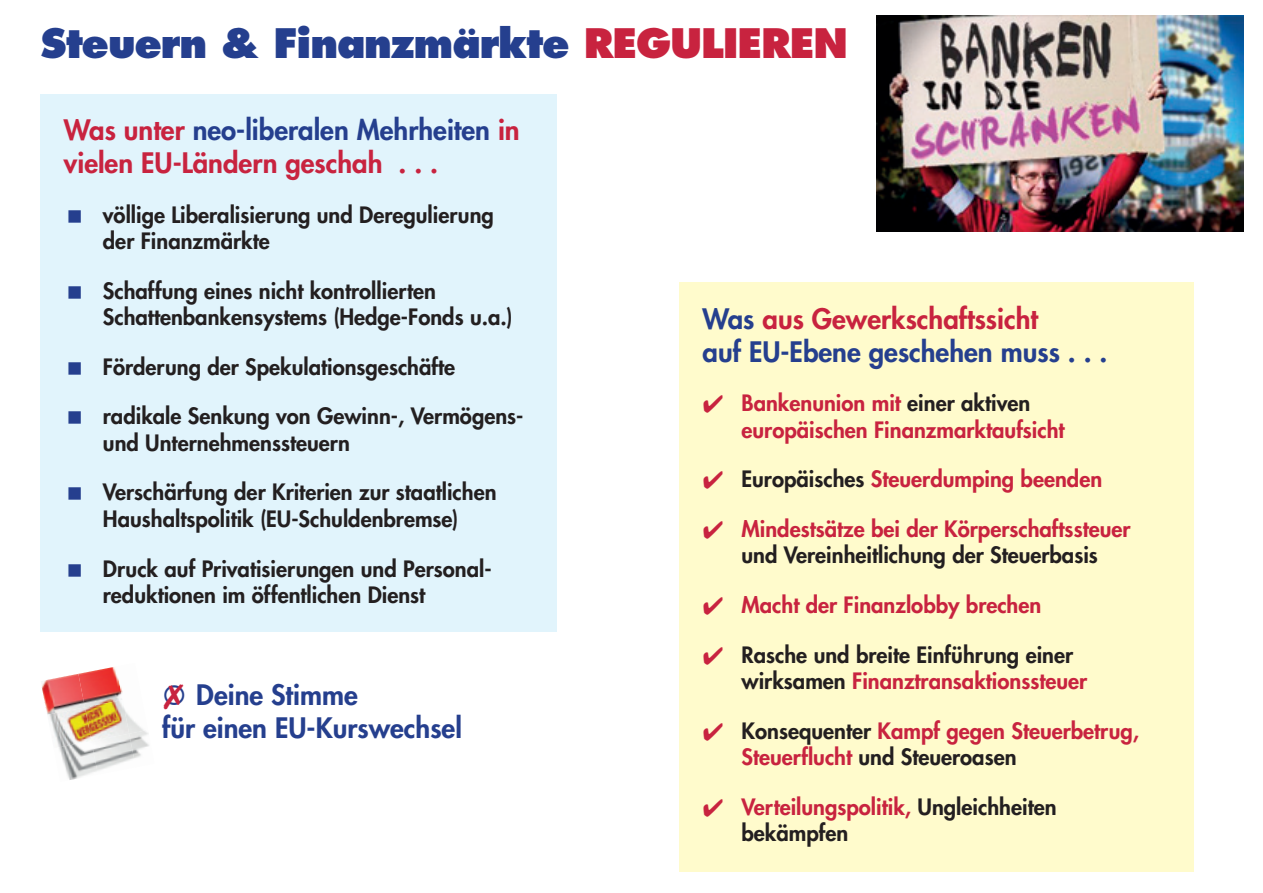
<style>
.page{position:relative;width:1263px;height:893px;background:#fff}
.page>*{position:absolute;margin:0;border:0;box-sizing:border-box;transform-origin:0 0}
.t1{font:800 39.6px "Futura Std";letter-spacing:-.03em;color:#253f8e}
.t2{font:800 27.45px/33px "Futura Std";color:#253f8e}
.t3{font:800 27.45px/33px "Futura Std";color:#c8233f}
.t4{font:800 21.9px/26.4px "Futura Std";color:#231f20}
.t5{font:800 21.9px/26.4px "Futura Std";color:#c8233f}
.s1{color:#c8233f}
.s2{color:#253f8e}
.s3{color:#231f20}
</style>
<div class="page">
<div style="left:41px;top:94px;width:516px;height:537px;background:#e1f4fc"></div>
<div style="left:679px;top:283px;width:515px;height:589px;background:#fffbcc"></div>
<img style="left:877px;top:15px;width:366px;height:216px">
<img style="left:41px;top:674px;width:37px;height:37px">
<img style="left:78px;top:667px;width:38px;height:40px">
<img style="left:116px;top:674px;width:27px;height:56px">
<img style="left:47px;top:707px;width:38px;height:34px">
<img style="left:85px;top:700px;width:44px;height:41px">
<img style="left:57px;top:741px;width:34px;height:39px">
<img style="left:91px;top:734px;width:38px;height:39px">
<img style="left:129px;top:730px;width:20px;height:31px">
<h1 class="t1" style="left:41px;top:18px;width:809px">Steuern &amp; Finanzmärkte <span class="s1">REGULIEREN</span></h1>
<p class="t3" style="left:64px;top:113px;width:457px">Was unter <span class="s2">neo-liberalen Mehrheiten</span> in vielen EU-Ländern geschah . . .</p>
<p class="t4" style="left:103px;top:201px;width:392px">völlige Liberalisierung und Deregulierung der Finanzmärkte</p>
<p class="t4" style="left:103px;top:277px;width:411px">Schaffung eines nicht kontrollierten<br>Schattenbankensystems (Hedge-Fonds u.a.)</p>
<p class="t4" style="left:103px;top:353px;width:354px">Förderung der Spekulationsgeschäfte</p>
<p class="t4" style="left:103px;top:403px;width:422px">radikale Senkung von Gewinn-, Vermögens&shy;und Unternehmenssteuern</p>
<p class="t4" style="left:103px;top:479px;width:395px">Verschärfung der Kriterien zur staatlichen<br>Haushaltspolitik (EU-Schuldenbremse)</p>
<p class="t4" style="left:103px;top:555px;width:390px">Druck auf Privatisierungen und Personal&shy;reduktionen im öffentlichen Dienst</p>
<p class="t2" style="left:162px;top:679px;width:301px">○ Deine Stimme<br>für einen EU-Kurswechsel</p>
<p class="t2" style="left:703px;top:302px;width:406px">Was <span class="s1">aus Gewerkschaftssicht<br></span>auf EU-Ebene geschehen muss . . .</p>
<p class="t5" style="left:741px;top:390px;width:325px;text-indent:-39px">✔ Bankenunion mit <span class="s3">einer aktiven </span>europäischen Finanzmarktaufsicht</p>
<p class="t5" style="left:703px;top:466px;width:401px">✔ <span class="s3">Europäisches</span> Steuerdumping beenden</p>
<p class="t5" style="left:703px;top:516px;width:429px;text-align:center">✔ Mindestsätze bei der Körperschaftssteuer <span class="s3">und Vereinheitlichung der Steuerbasis</span></p>
<p class="t5" style="left:703px;top:592px;width:340px">✔ Macht der Finanzlobby brechen</p>
<p class="t4" style="left:741px;top:642px;width:347px;text-indent:-39px"><span class="s1">✔</span> Rasche und breite Einführung einer wirksamen <span class="s1">Finanztransaktionssteuer</span></p>
<p class="t5" style="left:741px;top:718px;width:399px;text-indent:-39px">✔ <span class="s3">Konsequenter</span> Kampf gegen Steuerbetrug,<br>Steuerflucht <span class="s3">und Steueroasen</span></p>
<p class="t4" style="left:741px;top:794px;width:316px;text-indent:-39px"><span class="s1">✔ Verteilungspolitik,</span> Ungleichheiten bekämpfen</p>
</div>
